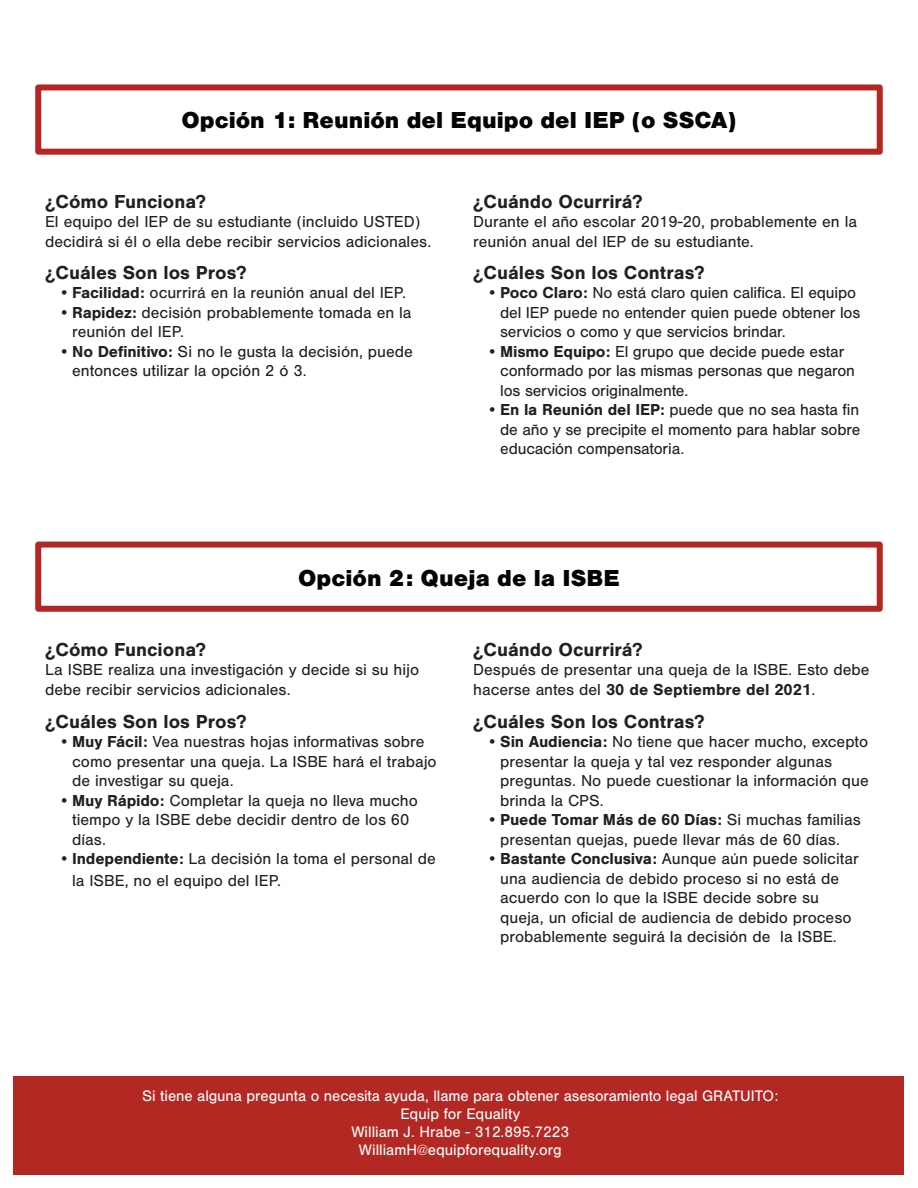
<style>
.page{position:relative;width:918px;height:1188px;background:#fff}
.page>*{position:absolute;margin:0;border:0;box-sizing:border-box;transform-origin:0 0}
.t1{font:900 24px "Nimbus San";color:#040503}
.t2{font:700 19.5px "Nimbus San";color:#231f20}
.t3{font:16.5px/19.5px "Nimbus San";color:#231f20}
.t4{font:15.75px "Nimbus San";letter-spacing:-.005em;color:#fff}
.s1{font-weight:700}
</style>
<div class="page">
<div style="left:35px;top:84px;width:848px;height:71px;background:#fff;border:6px solid #b32623"></div>
<div style="left:35px;top:542px;width:848px;height:70px;background:#fff;border:6px solid #b32623"></div>
<div style="left:14px;top:1076px;width:890px;height:98px;background:#b42824"></div>
<p class="t1" style="left:182px;top:106px;width:556px">Opción 1: Reunión del Equipo del IEP (o SSCA)</p>
<p class="t2" style="left:45px;top:190px;width:162px">¿Cómo Funciona?</p>
<p class="t3" style="left:45px;top:212px;width:388px">El equipo del IEP de su estudiante (incluido USTED) decidirá si él o ella debe recibir servicios adicionales.</p>
<p class="t2" style="left:45px;top:262px;width:203px">¿Cuáles Son los Pros?</p>
<p class="t3" style="left:59px;top:284px;width:349px"><span class="s1">•Facilidad:</span> ocurrirá en la reunión anual del IEP.</p>
<p class="t3" style="left:72px;top:303px;width:341px;text-indent:-14px"><span class="s1">•Rapidez:</span> decisión probablemente tomada en la reunión del IEP.</p>
<p class="t3" style="left:72px;top:342px;width:342px;text-indent:-14px"><span class="s1">•No Definitivo:</span> Si no le gusta la decisión, puede entonces utilizar la opción 2 ó 3.</p>
<p class="t2" style="left:473px;top:190px;width:171px">¿Cuándo Ocurrirá?</p>
<p class="t3" style="left:473px;top:212px;width:385px">Durante el año escolar 2019-20, probablemente en la reunión anual del IEP de su estudiante.</p>
<p class="t2" style="left:473px;top:262px;width:233px">¿Cuáles Son los Contras?</p>
<p class="t3" style="left:500px;top:284px;width:362px;text-indent:-14px"><span class="s1">• Poco Claro:</span> No está claro quien califica. El equipo del IEP puede no entender quien puede obtener los servicios o como y que servicios brindar.</p>
<p class="t3" style="left:500px;top:342px;width:356px;text-indent:-14px"><span class="s1">• Mismo Equipo:</span> El grupo que decide puede estar conformado por las mismas personas que negaron los servicios originalmente.</p>
<p class="t3" style="left:500px;top:401px;width:362px;text-align:justify;text-indent:-14px"><span class="s1">• En la Reunión del IEP:</span> puede que no sea hasta fin de año y se precipite el momento para hablar sobre educación compensatoria.</p>
<p class="t1" style="left:298px;top:564px;width:323px">Opción 2: Queja de la ISBE</p>
<p class="t2" style="left:45px;top:638px;width:162px">¿Cómo Funciona?</p>
<p class="t3" style="left:45px;top:660px;width:376px">La ISBE realiza una investigación y decide si su hijo debe recibir servicios adicionales.</p>
<p class="t2" style="left:45px;top:710px;width:203px">¿Cuáles Son los Pros?</p>
<p class="t3" style="left:72px;top:732px;width:366px;text-indent:-14px"><span class="s1">• Muy Fácil:</span> Vea nuestras hojas informativas sobre como presentar una queja. La ISBE hará el trabajo de investigar su queja.</p>
<p class="t3" style="left:72px;top:791px;width:347px;text-indent:-14px"><span class="s1">• Muy Rápido:</span> Completar la queja no lleva mucho tiempo y la ISBE debe decidir dentro de los 60 días.</p>
<p class="t3" style="left:72px;top:848px;width:365px;line-height:21.6px;text-indent:-14px"><span class="s1">•Independiente:</span> La decisión la toma el personal de la ISBE, no el equipo del IEP.</p>
<p class="t2" style="left:473px;top:638px;width:171px">¿Cuándo Ocurrirá?</p>
<p class="t3" style="left:473px;top:660px;width:398px">Después de presentar una queja de la ISBE. Esto debe hacerse antes del <span class="s1">30 de Septiembre del 2021</span>.</p>
<p class="t2" style="left:473px;top:710px;width:233px">¿Cuáles Son los Contras?</p>
<p class="t3" style="left:500px;top:732px;width:370px;text-indent:-14px"><span class="s1">•Sin Audiencia:</span> No tiene que hacer mucho, excepto presentar la queja y tal vez responder algunas preguntas. No puede cuestionar la información que brinda la CPS.</p>
<p class="t3" style="left:487px;top:810px;width:376px;text-align:center"><span class="s1">• Puede Tomar Más de 60 Días:</span> Si muchas familias presentan quejas, puede llevar más de 60 días.</p>
<p class="t3" style="left:500px;top:849px;width:360px;text-indent:-14px"><span class="s1">•Bastante Conclusiva:</span> Aunque aún puede solicitar una audiencia de debido proceso si no está de acuerdo con lo que la ISBE decide sobre su queja, un oficial de audiencia de debido proceso probablemente seguirá la decisión de la ISBE.</p>
<p class="t4" style="left:142px;top:1087px;width:638px">Si tiene alguna pregunta o necesita ayuda, llame para obtener asesoramiento legal GRATUITO:</p>
<p class="t4" style="left:401px;top:1105px;width:121px">Equip for Equality</p>
<p class="t4" style="left:351px;top:1123px;width:219px">William J. Hrabe - 312.895.7223</p>
<p class="t4" style="left:359px;top:1141px;width:204px">WilliamH@equipforequality.org</p>
</div>
